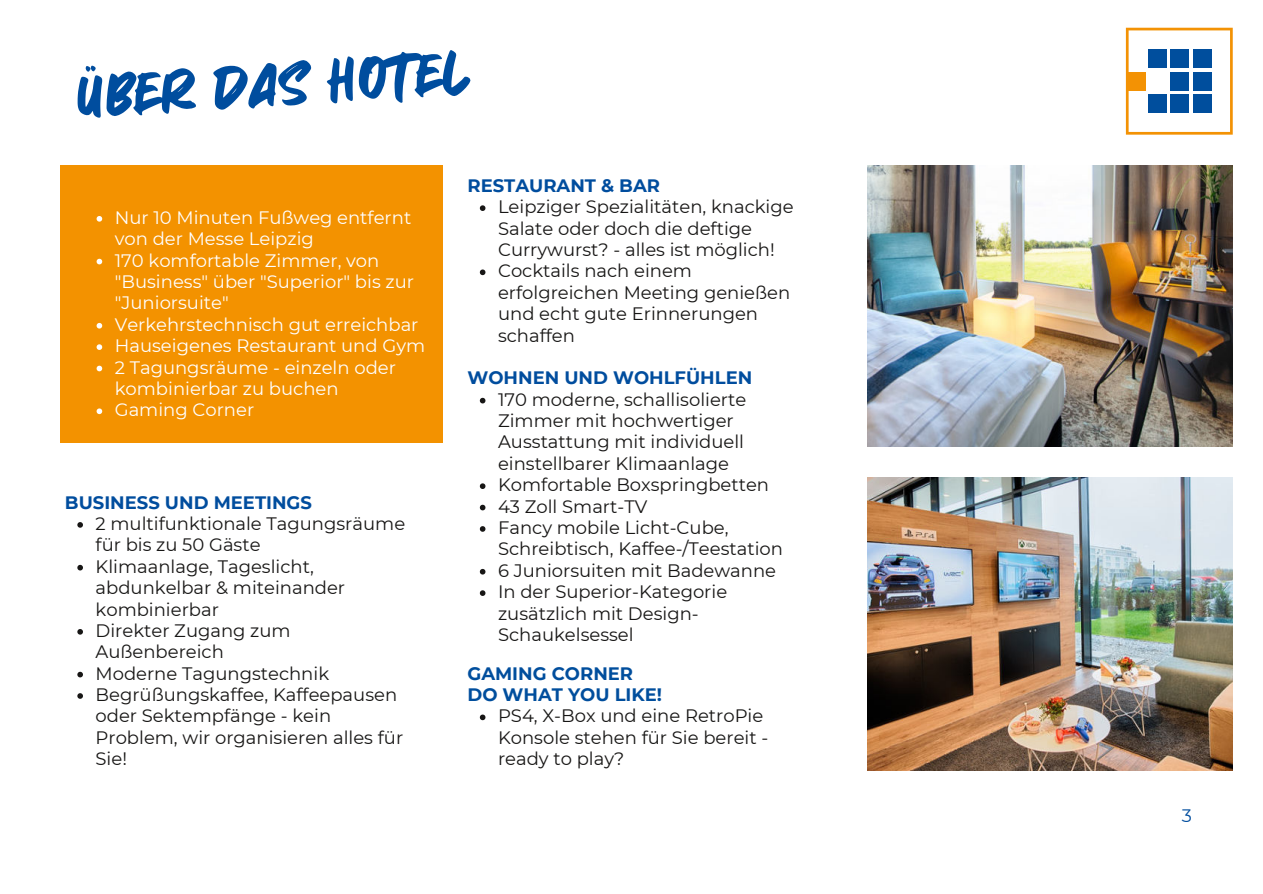
<style>
.page{position:relative;width:1263px;height:894px;background:#fff}
.page>*{position:absolute;margin:0;border:0;box-sizing:border-box;transform-origin:0 0}
.t1{font:55.5px "Sabarian";color:#004d9e}
.t2{font:18px/21.3px "Montserrat";color:#171615}
.t3{font:18px/21.3px "Montserrat";color:#fff}
.t4{font:700 18px "Montserrat";color:#004d9e}
.t5{font:700 18px/21.3px "Montserrat";color:#004e9d}
.t6{font:18px "Montserrat";color:#004d9e}
</style>
<div class="page">
<div style="left:60px;top:165px;width:383px;height:278px;background:#f39200"></div>
<svg style="left:1126px;top:28px;width:107px;height:107px"></svg>
<img style="left:868px;top:477px;width:364px;height:293px">
<img style="left:868px;top:165px;width:364px;height:281px">
<svg style="left:97px;top:216px;width:5px;height:5px"></svg>
<svg style="left:97px;top:259px;width:5px;height:5px"></svg>
<svg style="left:97px;top:323px;width:5px;height:5px"></svg>
<svg style="left:97px;top:344px;width:5px;height:6px"></svg>
<svg style="left:97px;top:365px;width:5px;height:6px"></svg>
<svg style="left:97px;top:408px;width:5px;height:6px"></svg>
<svg style="left:77px;top:522px;width:6px;height:5px"></svg>
<svg style="left:77px;top:564px;width:6px;height:6px"></svg>
<svg style="left:77px;top:629px;width:6px;height:5px"></svg>
<svg style="left:77px;top:671px;width:6px;height:6px"></svg>
<svg style="left:77px;top:693px;width:6px;height:5px"></svg>
<svg style="left:480px;top:205px;width:5px;height:6px"></svg>
<svg style="left:480px;top:269px;width:5px;height:6px"></svg>
<svg style="left:480px;top:397px;width:5px;height:6px"></svg>
<svg style="left:480px;top:483px;width:5px;height:6px"></svg>
<svg style="left:480px;top:504px;width:5px;height:6px"></svg>
<svg style="left:480px;top:526px;width:5px;height:5px"></svg>
<svg style="left:480px;top:568px;width:5px;height:6px"></svg>
<svg style="left:480px;top:590px;width:5px;height:5px"></svg>
<svg style="left:480px;top:714px;width:5px;height:6px"></svg>
<h1 class="t1" style="left:74px;top:66px;width:392px;rotate:-4deg">Über das Hotel</h1>
<p class="t3" style="left:115px;top:206px;width:312px">Nur 10 Minuten Fußweg entfernt von der Messe Leipzig<br>170 komfortable Zimmer, von "Business" über "Superior" bis zur "Juniorsuite"<br>Verkehrstechnisch gut erreichbar<br>Hauseigenes Restaurant und Gym<br>2 Tagungsräume - einzeln oder kombinierbar zu buchen<br>Gaming Corner</p>
<p class="t4" style="left:65px;top:489px;width:248px">BUSINESS UND MEETINGS</p>
<p class="t2" style="left:96px;top:512px;width:311px">2 multifunktionale Tagungsräume für bis zu 50 Gäste<br>Klimaanlage, Tageslicht, abdunkelbar &amp; miteinander kombinierbar<br>Direkter Zugang zum<br>Außenbereich<br>Moderne Tagungstechnik<br>Begrüßungskaffee, Kaffeepausen oder Sektempfänge - kein<br>Problem, wir organisieren alles für<br>Sie!</p>
<p class="t4" style="left:467px;top:172px;width:194px">RESTAURANT &amp; BAR</p>
<p class="t2" style="left:498px;top:195px;width:297px">Leipziger Spezialitäten, knackige<br>Salate oder doch die deftige<br>Currywurst? - alles ist möglich!<br>Cocktails nach einem erfolgreichen Meeting genießen und echt gute Erinnerungen schaffen</p>
<p class="t4" style="left:467px;top:365px;width:286px">WOHNEN UND WOHLFÜHLEN</p>
<p class="t2" style="left:498px;top:388px;width:286px">170 moderne, schallisolierte<br>Zimmer mit hochwertiger<br>Ausstattung mit individuell einstellbarer Klimaanlage<br>Komfortable Boxspringbetten<br>43 Zoll Smart-TV<br>Fancy mobile Licht-Cube,<br>Schreibtisch, Kaffee-/Teestation<br>6 Juniorsuiten mit Badewanne<br>In der Superior-Kategorie zusätzlich mit Design-<br>Schaukelsessel</p>
<p class="t5" style="left:467px;top:661px;width:196px">GAMING CORNER<br>DO WHAT YOU LIKE!</p>
<p class="t2" style="left:498px;top:704px;width:272px">PS4, X-Box und eine RetroPie<br>Konsole stehen für Sie bereit - ready to play?</p>
<p class="t6" style="left:1182px;top:803px;width:12px">3</p>
</div>
